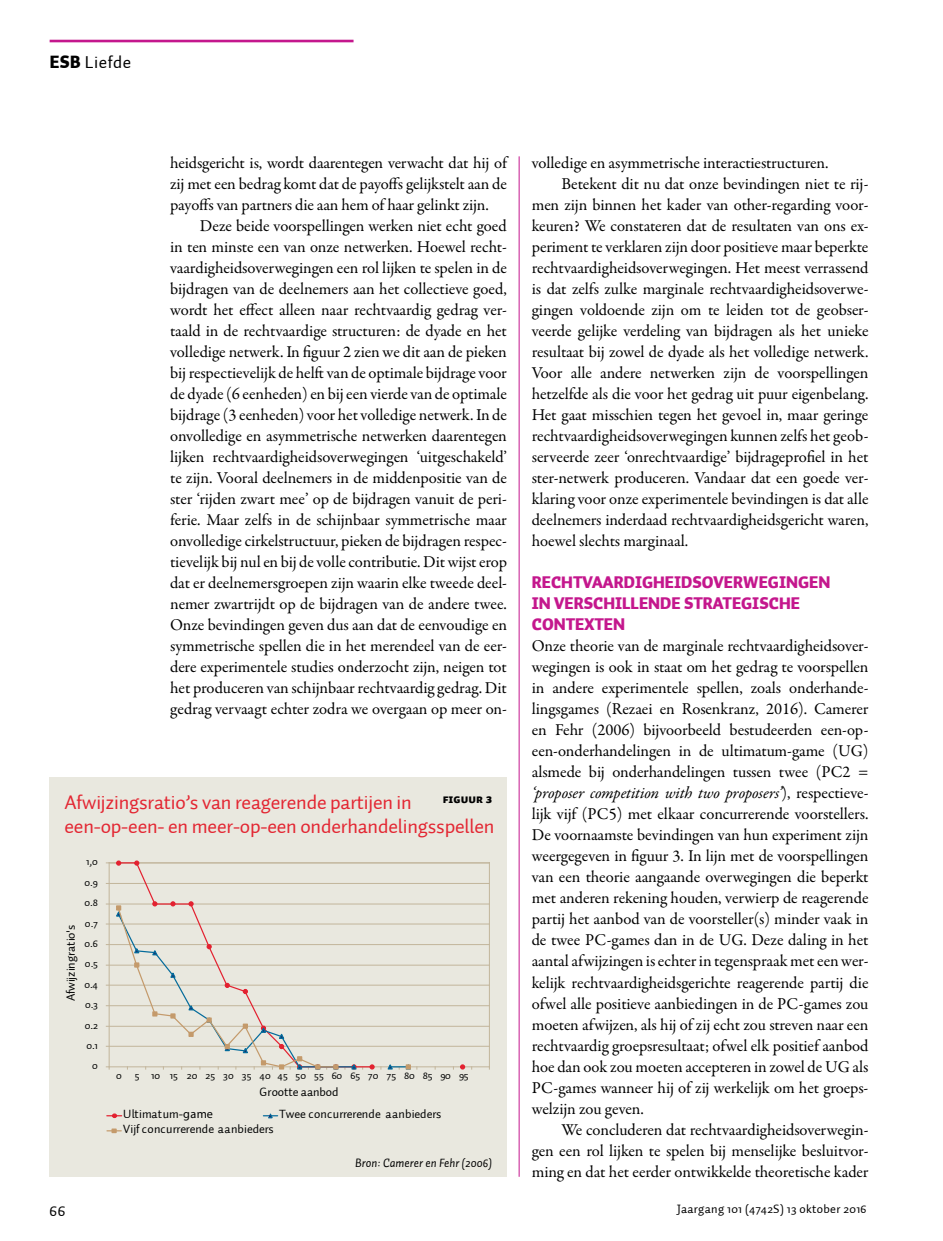
<style>
.page{position:relative;width:943px;height:1241px;background:#fff}
.page>*{position:absolute;margin:0;border:0;box-sizing:border-box;transform-origin:0 0}
.t1{font:20.12px/24.5px "Auto 1";letter-spacing:-.01em;color:#e32632}
.t2{font:17.5px "Auto 1";letter-spacing:.025em;color:#000}
.t3{font:16.62px/21px "Garamond Premr Pro";letter-spacing:-.005em;color:#000;text-align:justify}
.t4{font:900 16.62px/21px "Auto 1";color:#c4178d}
.t5{font:15.75px "Auto 1";color:#000}
.t6{font:12.25px "Auto 1";letter-spacing:.005em;color:#000101}
.t7{font:12.25px "Auto 1";letter-spacing:.025em;color:#000}
.t8{font:italic 12.25px "Auto 1";color:#000}
.t9{font:12.25px "Auto 1 Black Sm Cp";color:#000}
.t10{font:10.5px "Auto 1";letter-spacing:.01em;color:#000101}
.s1{font-weight:900}
.s2{font-family:"Myriad Pro"}
.s3{font-style:italic}
</style>
<div class="page">
<div style="left:50px;top:777px;width:457px;height:399px;background:#e9e8df"></div>
<hr style="left:106px;top:862px;width:383px;height:1px;background:#c2b59b">
<hr style="left:106px;top:883px;width:383px;height:1px;background:#c2b59b">
<hr style="left:106px;top:903px;width:383px;height:1px;background:#c2b59b">
<hr style="left:106px;top:923px;width:383px;height:1px;background:#c2b59b">
<hr style="left:106px;top:944px;width:383px;height:1px;background:#c2b59b">
<hr style="left:106px;top:964px;width:383px;height:1px;background:#c2b59b">
<hr style="left:106px;top:984px;width:383px;height:1px;background:#c2b59b">
<hr style="left:106px;top:1005px;width:383px;height:1px;background:#c2b59b">
<hr style="left:106px;top:1025px;width:383px;height:1px;background:#c2b59b">
<hr style="left:106px;top:1045px;width:383px;height:1px;background:#c2b59b">
<hr style="left:106px;top:1066px;width:383px;height:1px;background:#c2b59b">
<hr style="left:489px;top:862px;width:1px;height:204px;background:#c2b59b">
<svg style="left:117px;top:862px;width:256px;height:39px"></svg>
<svg style="left:116px;top:860px;width:5px;height:5px"></svg>
<svg style="left:134px;top:860px;width:5px;height:5px"></svg>
<svg style="left:460px;top:1064px;width:5px;height:5px"></svg>
<svg style="left:109px;top:901px;width:308px;height:168px"></svg>
<svg style="left:107px;top:1113px;width:15px;height:4px"></svg>
<svg style="left:263px;top:1113px;width:15px;height:6px"></svg>
<svg style="left:107px;top:1128px;width:14px;height:4px"></svg>
<hr style="left:109px;top:862px;width:1px;height:204px;background:#c2b59b">
<hr style="left:50px;top:40px;width:303px;height:2px;background:#c4178d">
<hr style="left:519px;top:156px;width:1px;height:1020px;background:#c4178d">
<p class="t2" style="left:50px;top:52px;width:83px"><span class="s1">ESB</span> Liefde</p>
<p class="t3" style="left:170px;top:153px;width:338px">heidsgericht is, wordt daarentegen verwacht dat hij of zij met een bedrag komt dat de payoffs gelijkstelt aan de payoffs van partners die aan hem of haar gelinkt zijn.</p>
<p class="t3" style="left:170px;top:216px;width:338px;text-indent:30px">Deze beide voorspellingen werken niet echt goed in ten minste een van onze netwerken. Hoewel recht&shy;vaardigheidsoverwegingen een rol lijken te spelen in de bijdragen van de deelnemers aan het collectieve goed, wordt het effect alleen naar rechtvaardig gedrag ver&shy;taald in de rechtvaardige structuren: de dyade en het volledige netwerk. In figuur 2 zien we dit aan de pieken bij respectievelijk de helft van de optimale bijdrage voor de dyade (6 eenheden) en bij een vierde van de optimale bijdrage (3 eenheden) voor het volledige netwerk. In de onvolledige en asymmetrische netwerken daarentegen lijken rechtvaardigheidsoverwegingen ‘uitgeschakeld’ te zijn. Vooral deelnemers in de middenpositie van de ster ‘rijden zwart mee’ op de bijdragen vanuit de peri&shy;ferie. Maar zelfs in de schijnbaar symmetrische maar onvolledige cirkelstructuur, pieken de bijdragen respec&shy;tievelijk bij nul en bij de volle contributie. Dit wijst erop dat er deelnemersgroepen zijn waarin elke tweede deel&shy;nemer zwartrijdt op de bijdragen van de andere twee.<br>Onze bevindingen geven dus aan dat de eenvoudige en symmetrische spellen die in het merendeel van de eer&shy;dere experimentele studies onderzocht zijn, neigen tot het produceren van schijnbaar rechtvaardig gedrag. Dit gedrag vervaagt echter zodra we overgaan op meer on-</p>
<p class="t1" style="left:64px;top:789px;width:431px">Afwijzingsratio’s van reagerende partijen in een-op-een- en meer-op-een onderhandelingsspellen</p>
<p class="t9" style="left:443px;top:791px;width:51px">FIGUUR 3</p>
<p class="t10" style="left:86px;top:855px;width:13px">1,0</p>
<p class="t10" style="left:85px;top:875px;width:15px">0.9</p>
<p class="t10" style="left:85px;top:896px;width:15px">0.8</p>
<p class="t10" style="left:85px;top:916px;width:14px">0.7</p>
<p class="t6" style="left:63px;top:1000px;width:77px;rotate:-90deg">Afwijzingratio's</p>
<p class="t10" style="left:85px;top:936px;width:15px">0.6</p>
<p class="t10" style="left:85px;top:957px;width:14px">0.5</p>
<p class="t10" style="left:84px;top:977px;width:15px">0.4</p>
<p class="t10" style="left:85px;top:997px;width:14px">0.3</p>
<p class="t10" style="left:85px;top:1018px;width:15px">0.2</p>
<p class="t10" style="left:86px;top:1038px;width:13px">0.1</p>
<p class="t10" style="left:92px;top:1059px;width:7px">0</p>
<p class="t10" style="left:116px;top:1068px;width:354px">0 5 10 15 20 2530 35404550 5560 6570 7580 8590 95</p>
<p class="t6" style="left:259px;top:1083px;width:81px">Grootte aanbod</p>
<p class="t6" style="left:123px;top:1106px;width:91px">Ultimatum-<span class="s2">game</span></p>
<p class="t6" style="left:279px;top:1106px;width:164px">Twee concurrerende aanbieders</p>
<p class="t6" style="left:123px;top:1121px;width:152px">Vijf concurrerende aanbieders</p>
<p class="t8" style="left:355px;top:1154px;width:138px">Bron: Camerer en Fehr (2006)</p>
<p class="t3" style="left:531px;top:153px;width:298px">volledige en asymmetrische interactiestructuren.</p>
<p class="t3" style="left:561px;top:174px;width:308px">Betekent dit nu dat onze bevindingen niet te rij-</p>
<p class="t3" style="left:531px;top:195px;width:338px">men zijn binnen het kader van other-regarding voor-</p>
<p class="t3" style="left:531px;top:216px;width:338px">keuren? We constateren dat de resultaten van ons ex-</p>
<p class="t3" style="left:531px;top:237px;width:338px">periment te verklaren zijn door positieve maar beperkte</p>
<p class="t3" style="left:531px;top:258px;width:338px">rechtvaardigheidsoverwegingen. Het meest verrassend</p>
<p class="t3" style="left:531px;top:279px;width:338px">is dat zelfs zulke marginale rechtvaardigheidsoverwe-</p>
<p class="t3" style="left:531px;top:300px;width:338px">gingen voldoende zijn om te leiden tot de geobser-</p>
<p class="t3" style="left:531px;top:321px;width:338px">veerde gelijke verdeling van bijdragen als het unieke</p>
<p class="t3" style="left:531px;top:342px;width:338px">resultaat bij zowel de dyade als het volledige netwerk.</p>
<p class="t3" style="left:531px;top:363px;width:338px">Voor alle andere netwerken zijn de voorspellingen</p>
<p class="t3" style="left:531px;top:384px;width:338px">hetzelfde als die voor het gedrag uit puur eigenbelang.</p>
<p class="t3" style="left:531px;top:405px;width:338px">Het gaat misschien tegen het gevoel in, maar geringe</p>
<p class="t3" style="left:531px;top:426px;width:338px">rechtvaardigheidsoverwegingen kunnen zelfs het geob-</p>
<p class="t3" style="left:531px;top:447px;width:338px">serveerde zeer ‘onrechtvaardige’ bijdrageprofiel in het</p>
<p class="t3" style="left:531px;top:468px;width:338px">ster-netwerk produceren. Vandaar dat een goede ver-</p>
<p class="t3" style="left:531px;top:489px;width:338px">klaring voor onze experimentele bevindingen is dat alle</p>
<p class="t3" style="left:531px;top:510px;width:338px">deelnemers inderdaad rechtvaardigheidsgericht waren,</p>
<p class="t3" style="left:531px;top:531px;width:158px">hoewel slechts marginaal.</p>
<p class="t4" style="left:531px;top:572px;width:300px">RECHTVAARDIGHEIDSOVERWEGINGEN<br>IN VERSCHILLENDE STRATEGISCHE<br>CONTEXTEN</p>
<p class="t3" style="left:531px;top:636px;width:338px">Onze theorie van de marginale rechtvaardigheidsover&shy;wegingen is ook in staat om het gedrag te voorspellen in andere experimentele spellen, zoals onderhande&shy;lingsgames (Rezaei en Rosenkranz, 2016). Camerer en Fehr (2006) bijvoorbeeld bestudeerden een-op&shy;een-onderhandelingen in de ultimatum-game (UG) alsmede bij onderhandelingen tussen twee (PC2 = <span class="s3">‘proposer competition with two proposers’</span>), respectieve&shy;lijk vijf (PC5) met elkaar concurrerende voorstellers.<br>De voornaamste bevindingen van hun experiment zijn weergegeven in figuur 3. In lijn met de voorspellingen van een theorie aangaande overwegingen die beperkt met anderen rekening houden, verwierp de reagerende partij het aanbod van de voorsteller(s) minder vaak in de twee PC-games dan in de UG. Deze daling in het aantal afwijzingen is echter in tegenspraak met een wer&shy;kelijk rechtvaardigheidsgerichte reagerende partij die ofwel alle positieve aanbiedingen in de PC-games zou moeten afwijzen, als hij of zij echt zou streven naar een rechtvaardig groepsresultaat; ofwel elk positief aanbod hoe dan ook zou moeten accepteren in zowel de UG als PC-games wanneer hij of zij werkelijk om het groeps&shy;welzijn zou geven.</p>
<p class="t3" style="left:531px;top:1118px;width:338px;text-indent:30px">We concluderen dat rechtvaardigheidsoverwegin&shy;gen een rol lijken te spelen bij menselijke besluitvor&shy;ming en dat het eerder ontwikkelde theoretische kader</p>
<p class="t5" style="left:50px;top:1200px;width:17px">66</p>
<p class="t7" style="left:676px;top:1201px;width:191px">Jaargang 101 (4742S) 13 oktober 2016</p>
</div>
